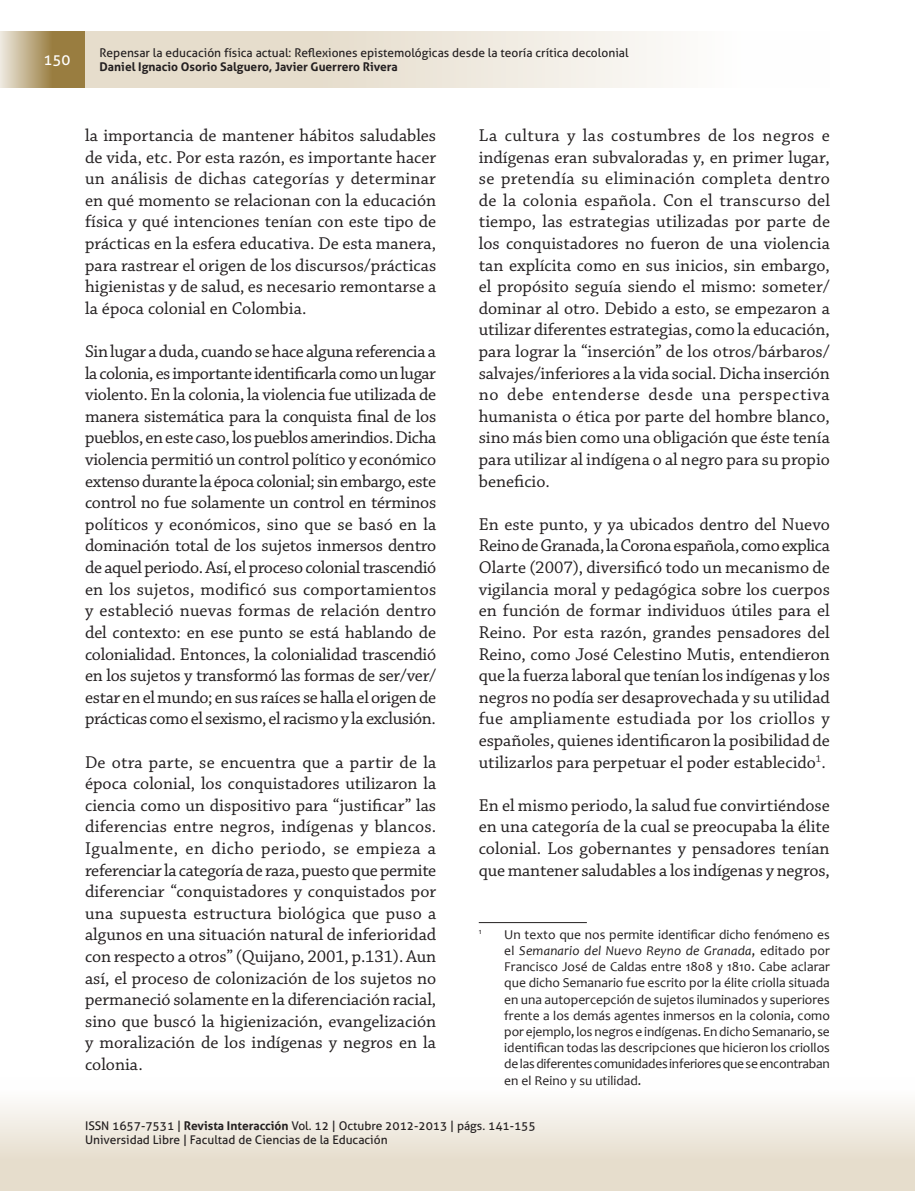
<style>
.page{position:relative;width:915px;height:1191px;background:#fff}
.page>*{position:absolute;margin:0;border:0;box-sizing:border-box;transform-origin:0 0}
.Cuerpo_de_texto{font:18px/21.6px "Chaparral Pro";color:#231f20;text-align:justify}
.t1{font:15px "Aller";color:#fff}
.CITA{font:13.5px/16.2px "Candara";letter-spacing:-.02em;color:#231f20;text-align:justify}
.t2{font:12px/14.4px "Aller";color:#231f20}
.t3{font:700 12px "Aller";color:#231f20}
.CITA-2{font:7.8px "Candara";color:#231f20}
.s1{font-style:italic}
.s2{font-weight:700}
</style>
<div class="page">
<hr style="left:914px;top:1077px;width:1px;height:114px;background:#e6ddcc">
<div style="left:0;top:1077px;width:914px;height:114px;background:linear-gradient(to bottom,#fff,#e1d6c2)"></div>
<div style="left:85px;top:31px;width:744px;height:57px;background:linear-gradient(to right,#e0d5c0,#fff)"></div>
<svg style="left:0;top:31px;width:85px;height:57px;background:#b39f72"></svg>
<hr style="left:478px;top:922px;width:108px;height:1px;background:#231f20">
<p class="t1" style="left:44px;top:51px;width:28px">150</p>
<p class="t2" style="left:99px;top:45px;width:530px">Repensar la educación física actual: Reflexiones epistemológicas desde la teoría crítica decolonial</p>
<p class="t3" style="left:99px;top:59px;width:299px">Daniel Ignacio Osorio Salguero, Javier Guerrero Rivera</p>
<p class="Cuerpo_de_texto" style="left:85px;top:125px;width:352px">la importancia de mantener hábitos saludables de vida, etc. Por esta razón, es importante hacer un análisis de dichas categorías y determinar en qué momento se relacionan con la educación física y qué intenciones tenían con este tipo de prácticas en la esfera educativa. De esta manera, para rastrear el origen de los discursos/prácticas higienistas y de salud, es necesario remontarse a la época colonial en Colombia.</p>
<p class="Cuerpo_de_texto" style="left:85px;top:341px;width:352px">Sin lugar a duda, cuando se hace alguna referencia a la colonia, es importante identificarla como un lugar violento. En la colonia, la violencia fue utilizada de manera sistemática para la conquista final de los pueblos, en este caso, los pueblos amerindios. Dicha violencia permitió un control político y económico extenso durante la época colonial; sin embargo, este control no fue solamente un control en términos políticos y económicos, sino que se basó en la dominación total de los sujetos inmersos dentro de aquel periodo. Así, el proceso colonial trascendió en los sujetos, modificó sus comportamientos y estableció nuevas formas de relación dentro del contexto: en ese punto se está hablando de colonialidad. Entonces, la colonialidad trascendió en los sujetos y transformó las formas de ser/ver/ estar en el mundo; en sus raíces se halla el origen de prácticas como el sexismo, el racismo y la exclusión.</p>
<p class="Cuerpo_de_texto" style="left:85px;top:752px;width:352px">De otra parte, se encuentra que a partir de la época colonial, los conquistadores utilizaron la ciencia como un dispositivo para “justificar” las diferencias entre negros, indígenas y blancos.<br>Igualmente, en dicho periodo, se empieza a referenciar la categoría de raza, puesto que permite diferenciar “conquistadores y conquistados por una supuesta estructura biológica que puso a algunos en una situación natural de inferioridad con respecto a otros” (Quijano, 2001, p.131). Aun así, el proceso de colonización de los sujetos no permaneció solamente en la diferenciación racial, sino que buscó la higienización, evangelización y moralización de los indígenas y negros en la colonia.</p>
<p class="Cuerpo_de_texto" style="left:478px;top:125px;width:352px">La cultura y las costumbres de los negros e indígenas eran subvaloradas y, en primer lugar, se pretendía su eliminación completa dentro de la colonia española. Con el transcurso del tiempo, las estrategias utilizadas por parte de los conquistadores no fueron de una violencia tan explícita como en sus inicios, sin embargo, el propósito seguía siendo el mismo: someter/ dominar al otro. Debido a esto, se empezaron a utilizar diferentes estrategias, como la educación, para lograr la “inserción” de los otros/bárbaros/ salvajes/inferiores a la vida social. Dicha inserción no debe entenderse desde una perspectiva humanista o ética por parte del hombre blanco, sino más bien como una obligación que éste tenía para utilizar al indígena o al negro para su propio beneficio.</p>
<p class="Cuerpo_de_texto" style="left:478px;top:514px;width:352px">En este punto, y ya ubicados dentro del Nuevo Reino de Granada, la Corona española, como explica Olarte (2007), diversificó todo un mecanismo de vigilancia moral y pedagógica sobre los cuerpos en función de formar individuos útiles para el Reino. Por esta razón, grandes pensadores del Reino, como José Celestino Mutis, entendieron que la fuerza laboral que tenían los indígenas y los negros no podía ser desaprovechada y su utilidad fue ampliamente estudiada por los criollos y españoles, quienes identificaron la posibilidad de utilizarlos para perpetuar el poder establecido<sup>1</sup>.</p>
<p class="Cuerpo_de_texto" style="left:478px;top:795px;width:352px">En el mismo periodo, la salud fue convirtiéndose en una categoría de la cual se preocupaba la élite colonial. Los gobernantes y pensadores tenían que mantener saludables a los indígenas y negros,</p>
<p class="CITA-2" style="left:478px;top:927px;width:4px">1</p>
<p class="CITA" style="left:504px;top:926px;width:327px">Un texto que nos permite identificar dicho fenómeno es el <span class="s1">Semanario del Nuevo Reyno de Granada</span>, editado por Francisco José de Caldas entre 1808 y 1810. Cabe aclarar que dicho Semanario fue escrito por la élite criolla situada en una autopercepción de sujetos iluminados y superiores frente a los demás agentes inmersos en la colonia, como por ejemplo, los negros e indígenas. En dicho Semanario, se identifican todas las descripciones que hicieron los criollos de las diferentes comunidades inferiores que se encontraban en el Reino y su utilidad.</p>
<p class="t2" style="left:85px;top:1118px;width:452px">ISSN 1657-7531 | <span class="s2">Revista Interacción</span> Vol. 12 | Octubre 2012-2013 | págs. 141-155<br>Universidad Libre | Facultad de Ciencias de la Educación</p>
</div>
